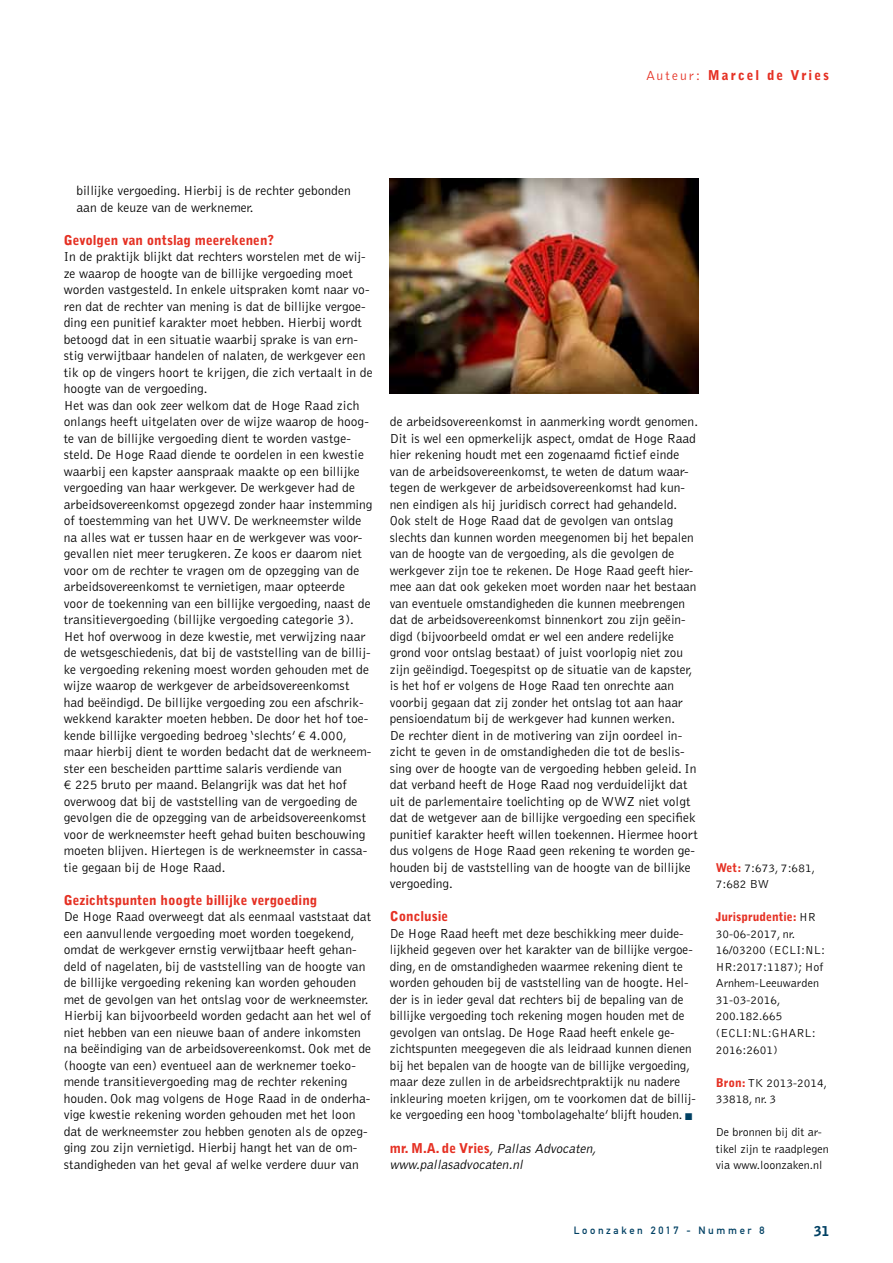
<style>
.page{position:relative;width:893px;height:1263px;background:#fff}
.page>*{position:absolute;margin:0;border:0;box-sizing:border-box;transform-origin:0 0}
.t1{font:300 13.5px/16.5px "Bell Gothic Std";color:#000}
.t2{font:900 13.5px "Bell Gothic Std";color:#e53023}
.t3{font:italic 300 13.5px/16.5px "Bell Gothic Std";color:#000}
.t4{font:900 13.5px "Bell Gothic Std";letter-spacing:.15em;color:#e53023}
.t5{font:900 13.5px "Bell Gothic Std";color:#004063}
.t6{font:300 12px/16.5px "Bell Gothic Std";color:#000}
.t7{font:10.5px "DIN Mittelschrift Std";letter-spacing:.25em;color:#004063}
.s1{font-weight:300}
.s2{color:#004063}
.s3{font-weight:900;font-style:normal;color:#e53023}
.s4{font-weight:900;color:#e53023}
</style>
<div class="page">
<img style="left:390px;top:179px;width:309px;height:214px">
<p class="t4" style="left:646px;top:67px;width:185px"><span class="s1">Auteur:</span> Marcel de Vries</p>
<p class="t1" style="left:77px;top:183px;width:276px">billijke vergoeding. Hierbij is de rechter gebonden aan de keuze van de werknemer.</p>
<p class="t2" style="left:64px;top:232px;width:212px">Gevolgen van ontslag meerekenen?</p>
<p class="t1" style="left:64px;top:249px;width:310px">In de praktijk blijkt dat rechters worstelen met de wij&shy;ze waarop de hoogte van de billijke vergoeding moet worden vastgesteld. In enkele uitspraken komt naar vo&shy;ren dat de rechter van mening is dat de billijke vergoe&shy;ding een punitief karakter moet hebben. Hierbij wordt betoogd dat in een situatie waarbij sprake is van ern&shy;stig verwijtbaar handelen of nalaten, de werkgever een tik op de vingers hoort te krijgen, die zich vertaalt in de hoogte van de vergoeding.<br>Het was dan ook zeer welkom dat de Hoge Raad zich onlangs heeft uitgelaten over de wijze waarop de hoog&shy;te van de billijke vergoeding dient te worden vastge&shy;steld. De Hoge Raad diende te oordelen in een kwestie waarbij een kapster aanspraak maakte op een billijke vergoeding van haar werkgever. De werkgever had de arbeidsovereenkomst opgezegd zonder haar instemming of toestemming van het UWV. De werkneemster wilde na alles wat er tussen haar en de werkgever was voor&shy;gevallen niet meer terugkeren. Ze koos er daarom niet voor om de rechter te vragen om de opzegging van de arbeidsovereenkomst te vernietigen, maar opteerde voor de toekenning van een billijke vergoeding, naast de transitievergoeding (billijke vergoeding categorie 3).<br>Het hof overwoog in deze kwestie, met verwijzing naar de wetsgeschiedenis, dat bij de vaststelling van de billij&shy;ke vergoeding rekening moest worden gehouden met de wijze waarop de werkgever de arbeidsovereenkomst had beëindigd. De billijke vergoeding zou een afschrik&shy;wekkend karakter moeten hebben. De door het hof toe&shy;kende billijke vergoeding bedroeg ‘slechts’ € 4.000, maar hierbij dient te worden bedacht dat de werkneem&shy;ster een bescheiden parttime salaris verdiende van<br>€ 225 bruto per maand. Belangrijk was dat het hof overwoog dat bij de vaststelling van de vergoeding de gevolgen die de opzegging van de arbeidsovereenkomst voor de werkneemster heeft gehad buiten beschouwing moeten blijven. Hiertegen is de werkneemster in cassa&shy;tie gegaan bij de Hoge Raad.</p>
<p class="t2" style="left:64px;top:892px;width:255px">Gezichtspunten hoogte billijke vergoeding</p>
<p class="t1" style="left:64px;top:909px;width:309px">De Hoge Raad overweegt dat als eenmaal vaststaat dat een aanvullende vergoeding moet worden toegekend, omdat de werkgever ernstig verwijtbaar heeft gehan&shy;deld of nagelaten, bij de vaststelling van de hoogte van de billijke vergoeding rekening kan worden gehouden met de gevolgen van het ontslag voor de werkneemster.<br>Hierbij kan bijvoorbeeld worden gedacht aan het wel of niet hebben van een nieuwe baan of andere inkomsten na beëindiging van de arbeidsovereenkomst. Ook met de (hoogte van een) eventueel aan de werknemer toeko&shy;mende transitievergoeding mag de rechter rekening houden. Ook mag volgens de Hoge Raad in de onderha&shy;vige kwestie rekening worden gehouden met het loon dat de werkneemster zou hebben genoten als de opzeg&shy;ging zou zijn vernietigd. Hierbij hangt het van de om&shy;standigheden van het geval af welke verdere duur van</p>
<p class="t1" style="left:390px;top:414px;width:310px">de arbeidsovereenkomst in aanmerking wordt genomen.<br>Dit is wel een opmerkelijk aspect, omdat de Hoge Raad hier rekening houdt met een zogenaamd fictief einde van de arbeidsovereenkomst, te weten de datum waar&shy;tegen de werkgever de arbeidsovereenkomst had kun&shy;nen eindigen als hij juridisch correct had gehandeld.<br>Ook stelt de Hoge Raad dat de gevolgen van ontslag slechts dan kunnen worden meegenomen bij het bepalen van de hoogte van de vergoeding, als die gevolgen de werkgever zijn toe te rekenen. De Hoge Raad geeft hier&shy;mee aan dat ook gekeken moet worden naar het bestaan van eventuele omstandigheden die kunnen meebrengen dat de arbeidsovereenkomst binnenkort zou zijn geëin&shy;digd (bijvoorbeeld omdat er wel een andere redelijke grond voor ontslag bestaat) of juist voorlopig niet zou zijn geëindigd. Toegespitst op de situatie van de kapster, is het hof er volgens de Hoge Raad ten onrechte aan voorbij gegaan dat zij zonder het ontslag tot aan haar pensioendatum bij de werkgever had kunnen werken.<br>De rechter dient in de motivering van zijn oordeel in&shy;zicht te geven in de omstandigheden die tot de beslis&shy;sing over de hoogte van de vergoeding hebben geleid. In dat verband heeft de Hoge Raad nog verduidelijkt dat uit de parlementaire toelichting op de WWZ niet volgt dat de wetgever aan de billijke vergoeding een specifiek punitief karakter heeft willen toekennen. Hiermee hoort dus volgens de Hoge Raad geen rekening te worden ge&shy;houden bij de vaststelling van de hoogte van de billijke vergoeding.</p>
<p class="t2" style="left:390px;top:909px;width:60px">Conclusie</p>
<p class="t1" style="left:390px;top:925px;width:307px">De Hoge Raad heeft met deze beschikking meer duide&shy;lijkheid gegeven over het karakter van de billijke vergoe&shy;ding, en de omstandigheden waarmee rekening dient te worden gehouden bij de vaststelling van de hoogte. Hel&shy;der is in ieder geval dat rechters bij de bepaling van de billijke vergoeding toch rekening mogen houden met de gevolgen van ontslag. De Hoge Raad heeft enkele ge&shy;zichtspunten meegegeven die als leidraad kunnen dienen bij het bepalen van de hoogte van de billijke vergoeding, maar deze zullen in de arbeidsrechtpraktijk nu nadere inkleuring moeten krijgen, om te voorkomen dat de billij&shy;ke vergoeding een hoog ‘tombolagehalte’ blijft houden. <span class="s2">■</span></p>
<p class="t3" style="left:390px;top:1140px;width:211px"><span class="s3">m r. M . A . d e V r i e s</span>,Pallas Advocaten, www.pallasadvocaten.nl</p>
<p class="t6" style="left:716px;top:860px;width:101px"><span class="s4">Wet:</span> 7:673, 7:681,<br>7:682 BW</p>
<p class="t6" style="left:716px;top:909px;width:111px"><span class="s4">Jurisprudentie:</span> HR<br>30-06-2017, nr.<br>16/03200 (ECLI:NL:<br>HR:2017:1187); Hof<br>Arnhem-Leeuwarden<br>31-03-2016,<br>200.182.665 (ECLI:NL:GHARL:<br>2016:2601)</p>
<p class="t6" style="left:716px;top:1074px;width:113px"><span class="s4">Bron:</span> TK 2013-2014,<br>33818, nr. 3</p>
<p class="t6" style="left:716px;top:1124px;width:115px">De bronnen bij dit ar&shy;tikel zijn te raadplegen via www.loonzaken.nl</p>
<p class="t7" style="left:574px;top:1224px;width:192px">Loonzaken 2017 - Nummer 8</p>
<p class="t5" style="left:814px;top:1224px;width:17px">31</p>
</div>
